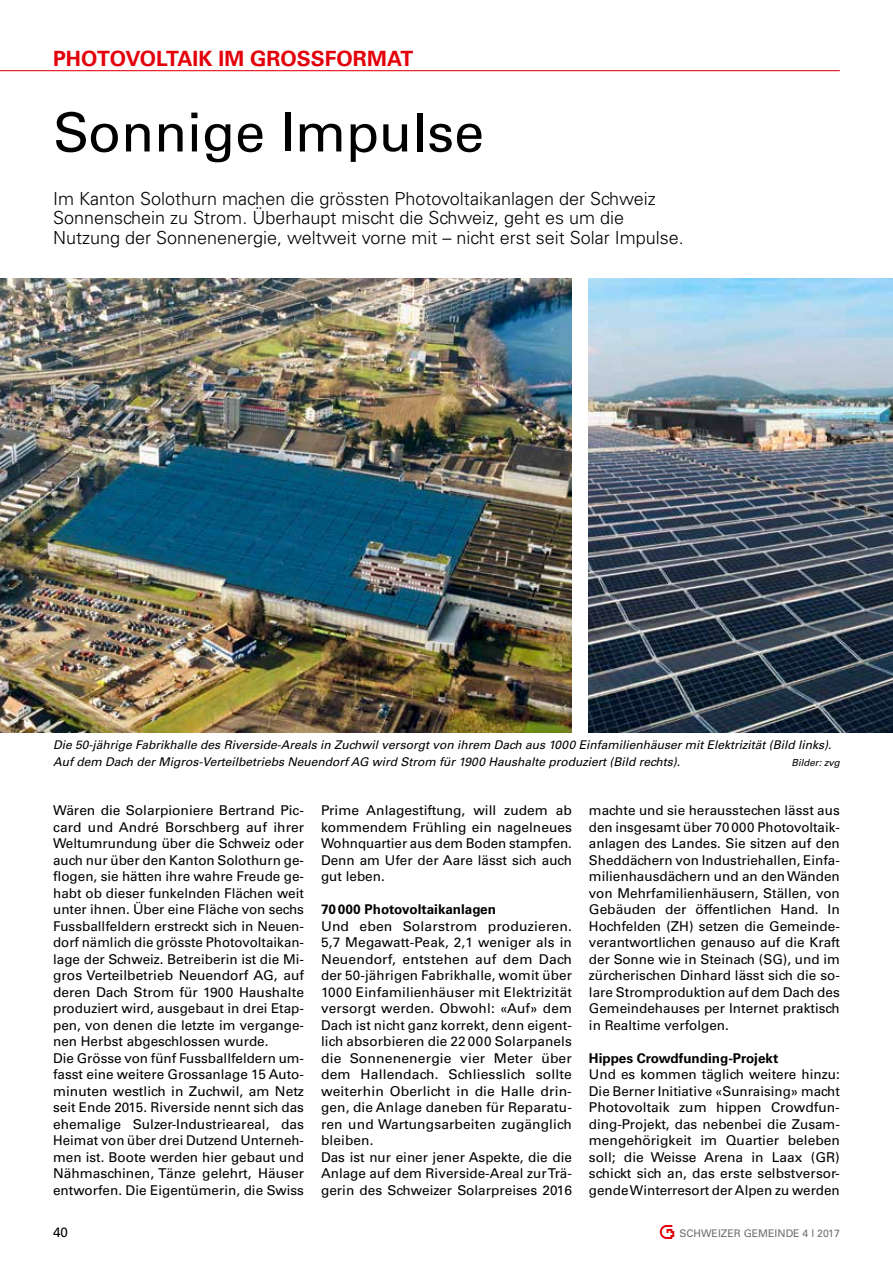
<style>
.page{position:relative;width:893px;height:1263px;background:#fff}
.page>*{position:absolute;margin:0;border:0;box-sizing:border-box;transform-origin:0 0}
.t1{font:54px "Univers LT Std";color:#000}
.t2{font:700 21px "Univers LT Std";color:#e3000b}
.t3{font:300 18px/19.5px "Univers LT Std";color:#000}
.t4{font:13.5px/16.5px "Univers LT Std";color:#000;text-align:justify}
.t5{font:700 13.5px "Univers LT Std";color:#000}
.t6{font:italic 12px/16.5px "Univers LT Std";color:#000}
.t7{font:10.5px "Univers LT Std";color:#6e6e6e}
.t8{font:italic 9.75px "Univers LT Std";color:#000}
</style>
<div class="page">
<hr style="left:0;top:70px;width:840px;height:1px;background:#e3000b">
<svg style="left:660px;top:1225px;width:14px;height:14px"></svg>
<img style="left:589px;top:279px;width:304px;height:454px">
<img style="left:0;top:279px;width:572px;height:454px">
<h2 class="t2" style="left:53px;top:46px;width:362px">PHOTOVOLTAIK IM GROSSFORMAT</h2>
<h1 class="t1" style="left:53px;top:100px;width:432px">Sonnige Impulse</h1>
<h3 class="t3" style="left:53px;top:189px;width:632px">Im Kanton Solothurn machen die grössten Photovoltaikanlagen der Schweiz<br>Sonnenschein zu Strom. Überhaupt mischt die Schweiz, geht es um die<br>Nutzung der Sonnenenergie, weltweit vorne mit – nicht erst seit Solar Impulse.</h3>
<p class="t6" style="left:53px;top:737px;width:780px">Die 50-jährige Fabrikhalle des Riverside-Areals in Zuchwil versorgt von ihrem Dach aus 1000 Einfamilienhäuser mit Elektrizität (Bild links).<br>Auf dem Dach der Migros-Verteilbetriebs Neuendorf AG wird Strom für 1900 Haushalte produziert (Bild rechts).</p>
<p class="t8" style="left:792px;top:756px;width:50px">Bilder: zvg</p>
<p class="t4" style="left:53px;top:802px;width:252px;text-align:left">Wären die Solarpioniere Bertrand Pic&shy;card und André Borschberg auf ihrer Weltumrundung über die Schweiz oder auch nur über den Kanton Solothurn ge&shy;flogen, sie hätten ihre wahre Freude ge&shy;habt ob dieser funkelnden Flächen weit unter ihnen. Über eine Fläche von sechs Fussballfeldern erstreckt sich in Neuen&shy;dorf nämlich die grösste Photovoltaikan&shy;lage der Schweiz. Betreiberin ist die Mi&shy;gros Verteilbetrieb Neuendorf AG, auf deren Dach Strom für 1900 Haushalte produziert wird, ausgebaut in drei Etap&shy;pen, von denen die letzte im vergange&shy;nen Herbst abgeschlossen wurde.<br>Die Grösse von fünf Fussballfeldern um&shy;fasst eine weitere Grossanlage 15 Auto&shy;minuten westlich in Zuchwil, am Netz seit Ende 2015. Riverside nennt sich das ehemalige Sulzer-Industrieareal, das Heimat von über drei Dutzend Unterneh&shy;men ist. Boote werden hier gebaut und Nähmaschinen, Tänze gelehrt, Häuser entworfen. Die Eigentümerin, die Swiss</p>
<p class="t4" style="left:321px;top:802px;width:252px">Prime Anlagestiftung, will zudem ab kommendem Frühling ein nagelneues Wohnquartier aus dem Boden stampfen.<br>Denn am Ufer der Aare lässt sich auch gut leben.</p>
<p class="t5" style="left:321px;top:901px;width:177px">70000 Photovoltaikanlagen</p>
<p class="t4" style="left:321px;top:918px;width:252px;text-align:left">Und eben Solarstrom produzieren.<br>5,7 Megawatt-Peak, 2,1 weniger als in Neuendorf, entstehen auf dem Dach der 50-jährigen Fabrikhalle, womit über 1000 Einfamilienhäuser mit Elektrizität versorgt werden. Obwohl: «Auf» dem Dach ist nicht ganz korrekt, denn eigent&shy;lich absorbieren die 22 000 Solarpanels die Sonnenenergie vier Meter über dem Hallendach. Schliesslich sollte weiterhin Oberlicht in die Halle drin&shy;gen, die Anlage daneben für Reparatu&shy;ren und Wartungsarbeiten zugänglich bleiben.<br>Das ist nur einer jener Aspekte, die die Anlage auf dem Riverside-Areal zur Trä&shy;gerin des Schweizer Solarpreises 2016</p>
<p class="t4" style="left:589px;top:802px;width:252px">machte und sie herausstechen lässt aus den insgesamt über 70000 Photovoltaik&shy;anlagen des Landes. Sie sitzen auf den Sheddächern von Industriehallen, Einfa&shy;milienhausdächern und an den Wänden von Mehrfamilienhäusern, Ställen, von Gebäuden der öffentlichen Hand. In Hochfelden (ZH) setzen die Gemeinde&shy;verantwortlichen genauso auf die Kraft der Sonne wie in Steinach (SG), und im zürcherischen Dinhard lässt sich die so&shy;lare Stromproduktion auf dem Dach des Gemeindehauses per Internet praktisch in Realtime verfolgen.</p>
<p class="t5" style="left:589px;top:1050px;width:191px">Hippes Crowdfunding-Projekt</p>
<p class="t4" style="left:589px;top:1066px;width:252px">Und es kommen täglich weitere hinzu:<br>Die Berner Initiative «Sunraising» macht Photovoltaik zum hippen Crowdfun&shy;ding-Projekt, das nebenbei die Zusam&shy;mengehörigkeit im Quartier beleben soll; die Weisse Arena in Laax (GR) schickt sich an, das erste selbstversor&shy;gende Winterresort der Alpen zu werden</p>
<p class="t4" style="left:53px;top:1224px;width:17px">40</p>
<p class="t7" style="left:679px;top:1227px;width:162px">SCHWEIZER GEMEINDE 4 l 2017</p>
</div>
